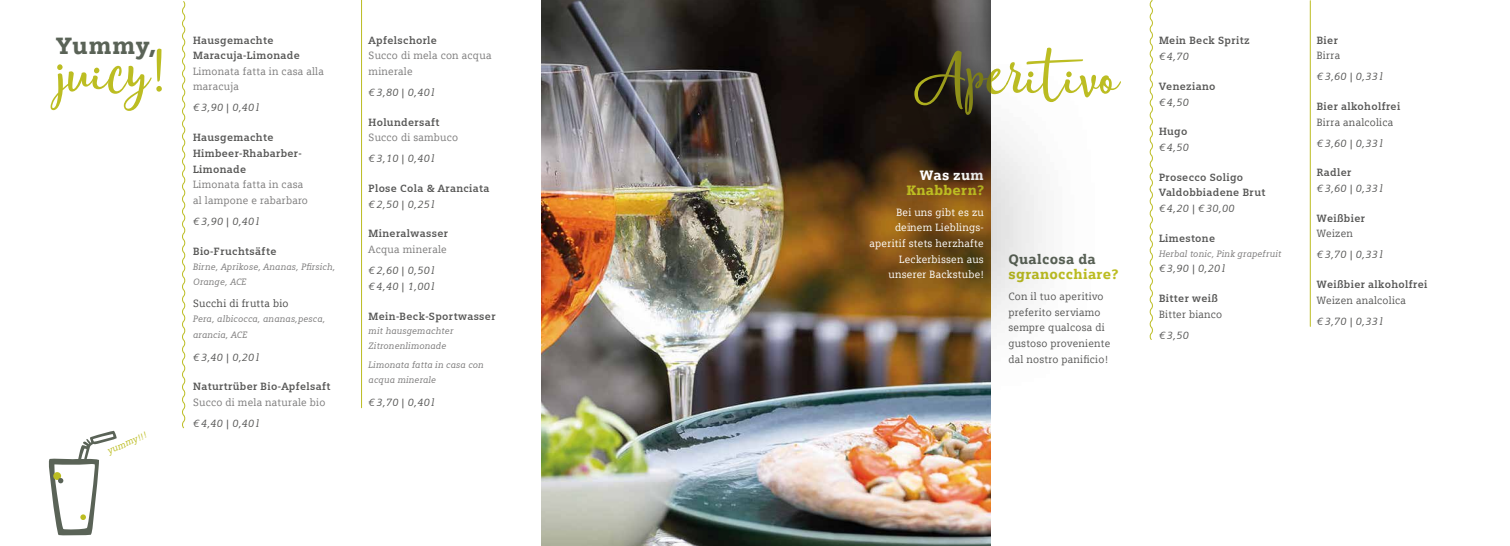
<style>
.page{position:relative;width:1510px;height:546px;background:#fff}
.page>*{position:absolute;margin:0;border:0;box-sizing:border-box;transform-origin:0 0}
.t1{font:68.75px "Moments";color:#bcbd22}
.t2{font:900 23.75px "Siemens Slab";letter-spacing:.03em;color:#5a6357}
.t3{font:900 13.75px "Siemens Slab";letter-spacing:.02em;color:#bcbd22}
.t4{font:900 13.75px "Siemens Slab";letter-spacing:.02em;color:#5a6357}
.t5{font:900 13.75px "Siemens Slab";letter-spacing:.02em;color:#fff}
.t6{font:700 10.62px/15.6px "Siemens Slab";letter-spacing:.03em;color:#575756}
.t7{font:italic 10.62px/15.6px "Siemens Slab";letter-spacing:.02em;color:#575756}
.t8{font:10.62px/15.6px "Siemens Slab";letter-spacing:.02em;color:#7c7b7b}
.t9{font:10.62px/15.6px "Siemens Slab";letter-spacing:.02em;color:#575756}
.t10{font:10.62px/15.6px "Siemens Slab";letter-spacing:.02em;color:#fff;text-align:right}
.t11{font:10.62px "Siemens Slab";letter-spacing:.02em;color:#4a4a49}
.t12{font:italic 9.38px/15px "Siemens Slab";letter-spacing:.01em;color:#7c7b7b}
.t13{font:italic 9.38px "Siemens Slab";color:#bcbd22}
</style>
<div class="page">
<img style="left:542px;top:0;width:448px;height:546px">
<hr style="left:1310px;top:1px;width:1px;height:325px;background:#bcbd22">
<svg style="left:1149px;top:0;width:4px;height:340px"></svg>
<svg style="left:182px;top:1px;width:4px;height:428px"></svg>
<hr style="left:361px;top:0;width:1px;height:408px;background:#bcbd22">
<svg style="left:48px;top:430px;width:69px;height:105px"></svg>
<img style="left:773px;top:58px;width:273px;height:336px">
<svg style="left:908px;top:0;width:82px;height:253px;background:#45331e"></svg>
<h2 class="t2" style="left:57px;top:30px;width:101px">Yummy,</h2>
<h1 class="t1" style="left:58px;top:29px;width:108px">juicy!</h1>
<p class="t13" style="left:106px;top:446px;width:43px;rotate:-24deg">yummy!!!</p>
<p class="t6" style="left:193px;top:32px;width:108px">Hausgemachte<br>Maracuja-Limonade</p>
<p class="t8" style="left:193px;top:63px;width:132px">Limonata fatta in casa alla maracuja</p>
<p class="t7" style="left:193px;top:100px;width:67px">€ 3,90 | 0,40l</p>
<p class="t6" style="left:193px;top:130px;width:110px">Hausgemachte<br>Himbeer-Rhabarber-<br>Limonade</p>
<p class="t8" style="left:193px;top:176px;width:116px">Limonata fatta in casa al lampone e rabarbaro</p>
<p class="t7" style="left:193px;top:213px;width:67px">€ 3,90 | 0,40 l</p>
<p class="t6" style="left:193px;top:243px;width:85px">Bio-Fruchtsäfte</p>
<p class="t12" style="left:193px;top:259px;width:144px">Birne, Aprikose, Ananas, Pfirsich,<br>Orange, ACE</p>
<p class="t11" style="left:193px;top:297px;width:97px">Succhi di frutta bio</p>
<p class="t12" style="left:193px;top:311px;width:134px;line-height:15.6px">Pera, albicocca, ananas,pesca, arancia, ACE</p>
<p class="t7" style="left:193px;top:349px;width:67px">€ 3,40 | 0,20l</p>
<p class="t6" style="left:193px;top:379px;width:139px">Naturtrüber Bio-Apfelsaft</p>
<p class="t8" style="left:193px;top:394px;width:134px">Succo di mela naturale bio</p>
<p class="t7" style="left:193px;top:415px;width:67px">€ 4,40 | 0,40 l</p>
<p class="t6" style="left:369px;top:32px;width:70px">Apfelschorle</p>
<p class="t8" style="left:369px;top:48px;width:124px">Succo di mela con acqua minerale</p>
<p class="t7" style="left:369px;top:84px;width:67px">€ 3,80 | 0,40l</p>
<p class="t6" style="left:369px;top:114px;width:72px">Holundersaft</p>
<p class="t8" style="left:369px;top:130px;width:91px">Succo di sambuco</p>
<p class="t7" style="left:369px;top:151px;width:67px">€ 3,10 | 0,40 l</p>
<p class="t6" style="left:369px;top:180px;width:122px">Plose Cola &amp; Aranciata</p>
<p class="t7" style="left:369px;top:196px;width:67px">€ 2,50 | 0,25 l</p>
<p class="t6" style="left:369px;top:226px;width:81px">Mineralwasser</p>
<p class="t8" style="left:369px;top:241px;width:80px">Acqua minerale</p>
<p class="t7" style="left:369px;top:262px;width:67px">€ 2,60 | 0,50 l € 4,40 | 1,00 l</p>
<p class="t6" style="left:369px;top:308px;width:128px">Mein-Beck-Sportwasser</p>
<p class="t12" style="left:369px;top:324px;width:86px">mit hausgemachter<br>Zitronenlimonade</p>
<p class="t12" style="left:369px;top:357px;width:117px">Limonata fatta in casa con acqua minerale</p>
<p class="t7" style="left:369px;top:394px;width:67px">€ 3,70 | 0,40 l</p>
<h1 class="t1" style="left:914px;top:33px;width:207px">Aperitivo</h1>
<p class="t5" style="left:920px;top:166px;width:65px">Was zum</p>
<p class="t3" style="left:906px;top:181px;width:79px">Knabbern?</p>
<p class="t10" style="left:869px;top:204px;width:116px">Bei uns gibt es zu deinem Lieblings&shy;aperitif stets herzhafte<br>Leckerbissen aus unserer Backstube!</p>
<p class="t4" style="left:1008px;top:250px;width:89px">Qualcosa da</p>
<p class="t3" style="left:1008px;top:265px;width:111px">sgranocchiare?</p>
<p class="t9" style="left:1008px;top:288px;width:103px">Con il tuo aperitivo preferito serviamo sempre qualcosa di gustoso proveniente dal nostro panificio!</p>
<p class="t6" style="left:1159px;top:33px;width:92px">Mein Beck Spritz</p>
<p class="t7" style="left:1159px;top:49px;width:31px">€ 4,70</p>
<p class="t6" style="left:1159px;top:78px;width:58px">Veneziano</p>
<p class="t7" style="left:1159px;top:94px;width:31px">€ 4,50</p>
<p class="t6" style="left:1159px;top:124px;width:30px">Hugo</p>
<p class="t7" style="left:1159px;top:139px;width:31px">€ 4,50</p>
<p class="t6" style="left:1159px;top:169px;width:108px">Prosecco Soligo<br>Valdobbiadene Brut</p>
<p class="t7" style="left:1159px;top:200px;width:77px">€ 4,20 | € 30,00</p>
<p class="t6" style="left:1159px;top:230px;width:58px">Limestone</p>
<p class="t12" style="left:1159px;top:246px;width:124px">Herbal tonic, Pink grapefruit</p>
<p class="t7" style="left:1159px;top:261px;width:67px">€ 3,90 | 0,20 l</p>
<p class="t6" style="left:1159px;top:291px;width:60px">Bitter weiß</p>
<p class="t9" style="left:1159px;top:306px;width:65px">Bitter bianco</p>
<p class="t7" style="left:1159px;top:327px;width:31px">€ 3,50</p>
<p class="t6" style="left:1316px;top:32px;width:23px">Bier</p>
<p class="t9" style="left:1316px;top:48px;width:25px">Birra</p>
<p class="t7" style="left:1316px;top:69px;width:67px">€ 3,60 | 0,33l</p>
<p class="t6" style="left:1316px;top:98px;width:85px">Bier alkoholfrei</p>
<p class="t9" style="left:1316px;top:114px;width:78px">Birra analcolica</p>
<p class="t7" style="left:1316px;top:135px;width:67px">€ 3,60 | 0,33 l</p>
<p class="t6" style="left:1316px;top:165px;width:36px">Radler</p>
<p class="t7" style="left:1316px;top:180px;width:67px">€ 3,60 | 0,33l</p>
<p class="t6" style="left:1316px;top:210px;width:50px">Weißbier</p>
<p class="t9" style="left:1316px;top:226px;width:38px">Weizen</p>
<p class="t7" style="left:1316px;top:247px;width:67px">€ 3,70 | 0,33l</p>
<p class="t6" style="left:1316px;top:276px;width:112px">Weißbier alkoholfrei</p>
<p class="t9" style="left:1316px;top:292px;width:91px">Weizen analcolica</p>
<p class="t7" style="left:1316px;top:313px;width:67px">€ 3,70 | 0,33 l</p>
</div>
